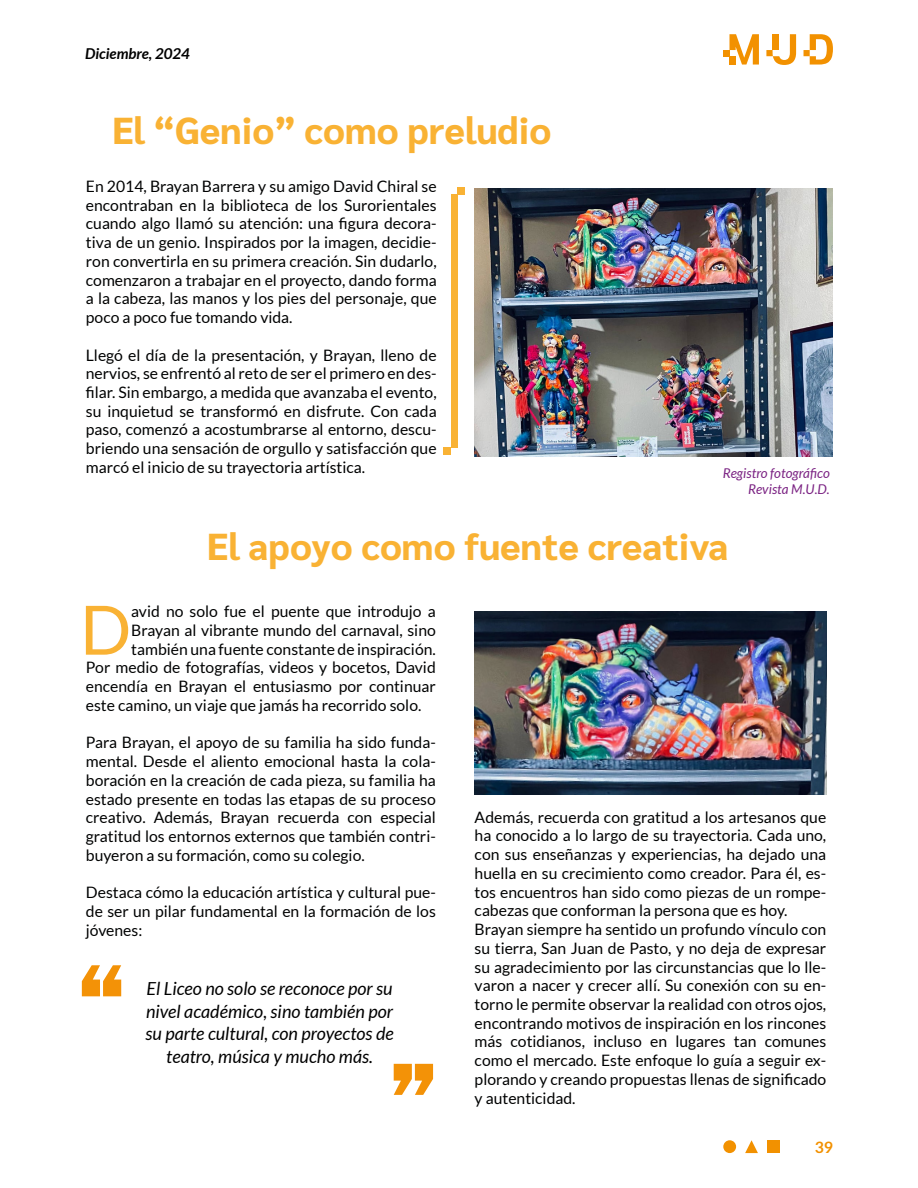
<style>
.page{position:relative;width:918px;height:1188px;background:#fff}
.page>*{position:absolute;margin:0;border:0;box-sizing:border-box;transform-origin:0 0}
.t1{font:68.1px "Lato";color:#f9b234}
.t2{font:800 37.5px "Sarabun";color:#f9b234}
.t3{font:italic 18px/22.5px "Lato";color:#000;text-align:center}
.t4{font:15.75px/18.8px "Lato";color:#010202;text-align:justify}
.t5{font:700 15.75px "Lato";color:#f29100}
.t6{font:italic 700 15px "Lato";color:#000}
.t7{font:italic 13.5px/16.2px "Lato";color:#7b2383;text-align:right}
</style>
<div class="page">
<img style="left:475px;top:189px;width:358px;height:267px">
<div style="left:457px;top:188px;width:8px;height:7px;background:#f9b234"></div>
<div style="left:451px;top:194px;width:6px;height:254px;background:#f9b234"></div>
<div style="left:444px;top:448px;width:7px;height:7px;background:#f9b234"></div>
<svg style="left:82px;top:965px;width:39px;height:31px"></svg>
<svg style="left:394px;top:1064px;width:39px;height:31px"></svg>
<img style="left:475px;top:612px;width:351px;height:183px">
<svg style="left:723px;top:34px;width:36px;height:31px"></svg>
<svg style="left:804px;top:34px;width:29px;height:31px"></svg>
<svg style="left:766px;top:34px;width:30px;height:31px"></svg>
<div style="left:773px;top:34px;width:6px;height:16px;background:#f29100"></div>
<div style="left:767px;top:1140px;width:13px;height:13px;background:#f29100"></div>
<div style="left:723px;top:1140px;width:13px;height:13px;background:#f29100;border-radius:50%"></div>
<svg style="left:745px;top:1140px;width:13px;height:13px"></svg>
<p class="t6" style="left:85px;top:45px;width:106px">Diciembre, 2024</p>
<h2 class="t2" style="left:112px;top:109px;width:441px">El “Genio” como preludio</h2>
<p class="t4" style="left:86px;top:177px;width:352px">En 2014, Brayan Barrera y su amigo David Chiral se encontraban en la biblioteca de los Surorientales cuando algo llamó su atención: una figura decora&shy;tiva de un genio. Inspirados por la imagen, decidie&shy;ron convertirla en su primera creación. Sin dudarlo, comenzaron a trabajar en el proyecto, dando forma a la cabeza, las manos y los pies del personaje, que poco a poco fue tomando vida.</p>
<p class="t4" style="left:86px;top:345px;width:352px">Llegó el día de la presentación, y Brayan, lleno de nervios, se enfrentó al reto de ser el primero en des&shy;filar. Sin embargo, a medida que avanzaba el evento, su inquietud se transformó en disfrute. Con cada paso, comenzó a acostumbrarse al entorno, descu&shy;briendo una sensación de orgullo y satisfacción que marcó el inicio de su trayectoria artística.</p>
<p class="t7" style="left:723px;top:465px;width:109px">Registro fotográfico<br>Revista M.U.D.</p>
<h2 class="t2" style="left:207px;top:525px;width:523px">El apoyo como fuente creativa</h2>
<h1 class="t1" style="left:80px;top:592px;width:53px">D</h1>
<p class="t4" style="left:131px;top:602px;width:306px">avid no solo fue el puente que introdujo a</p>
<p class="t4" style="left:131px;top:621px;width:306px">Brayan al vibrante mundo del carnaval, sino</p>
<p class="t4" style="left:131px;top:639px;width:306px">también una fuente constante de inspiración.</p>
<p class="t4" style="left:86px;top:658px;width:351px">Por medio de fotografías, videos y bocetos, David</p>
<p class="t4" style="left:86px;top:677px;width:351px">encendía en Brayan el entusiasmo por continuar</p>
<p class="t4" style="left:86px;top:696px;width:337px">este camino, un viaje que jamás ha recorrido solo.</p>
<p class="t4" style="left:86px;top:733px;width:351px">Para Brayan, el apoyo de su familia ha sido funda&shy;mental. Desde el aliento emocional hasta la cola&shy;boración en la creación de cada pieza, su familia ha estado presente en todas las etapas de su proceso creativo. Además, Brayan recuerda con especial gratitud los entornos externos que también contri&shy;buyeron a su formación, como su colegio.</p>
<p class="t4" style="left:86px;top:883px;width:351px">Destaca cómo la educación artística y cultural pue&shy;de ser un pilar fundamental en la formación de los jóvenes:</p>
<p class="t3" style="left:145px;top:978px;width:250px">El Liceo no solo se reconoce por su nivel académico, sino también por su parte cultural, con proyectos de teatro, música y mucho más.</p>
<p class="t4" style="left:475px;top:807px;width:353px;text-align:left">Además, recuerda con gratitud a los artesanos que ha conocido a lo largo de su trayectoria. Cada uno, con sus enseñanzas y experiencias, ha dejado una huella en su crecimiento como creador. Para él, es&shy;tos encuentros han sido como piezas de un rompe&shy;cabezas que conforman la persona que es hoy.<br>Brayan siempre ha sentido un profundo vínculo con su tierra, San Juan de Pasto, y no deja de expresar su agradecimiento por las circunstancias que lo lle&shy;varon a nacer y crecer allí. Su conexión con su en&shy;torno le permite observar la realidad con otros ojos, encontrando motivos de inspiración en los rincones más cotidianos, incluso en lugares tan comunes como el mercado. Este enfoque lo guía a seguir ex&shy;plorando y creando propuestas llenas de significado y autenticidad.</p>
<p class="t5" style="left:815px;top:1138px;width:20px">39</p>
</div>
